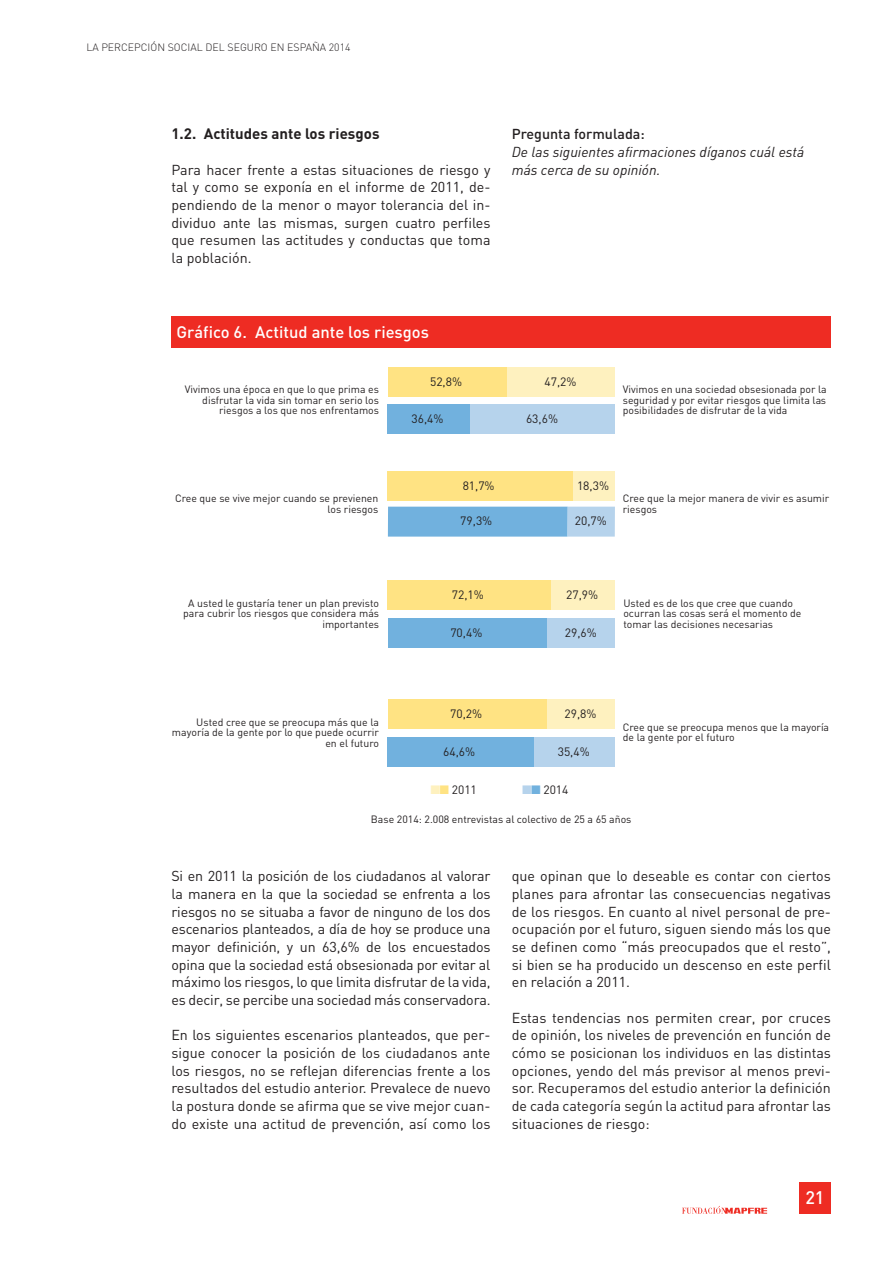
<style>
.page{position:relative;width:896px;height:1266px;background:#fff}
.page>*{position:absolute;margin:0;border:0;box-sizing:border-box;transform-origin:0 0}
.t1{font:500 18px "DI Ng";color:#fff}
.t2{font:500 16.5px "DI Ng";color:#fff}
.t3{font:700 15px "DI Ng";color:#231f20}
.t4{font:14.25px/17.7px "DI Ng";color:#231f20;text-align:justify}
.t5{font:italic 14.25px/17.7px "DI Ng";color:#231f20}
.t6{font:500 14.25px "DI Ng";color:#231f20}
.t7{font:12px "DI Ng";color:#231f20}
.t8{font:10.5px/10.5px "DI Ng";color:#231f20;text-align:right}
.t9{font:300 10.5px "DI Ng";color:#231f20}
.s1{font-family:"Tochobolo";color:#fef1bf}
.s2{font-family:"Tochobolo";color:#ffe383}
.s3{font-family:"Tochobolo";color:#b6d3ec}
.s4{font-family:"Tochobolo";color:#71b1de}
</style>
<div class="page">
<svg style="left:682px;top:1205px;width:85px;height:8px"></svg>
<div style="left:798px;top:1181px;width:32px;height:32px;background:#ee2c23"></div>
<div style="left:171px;top:316px;width:659px;height:32px;background:#ee2c23"></div>
<div style="left:387px;top:367px;width:120px;height:30px;background:#ffe383"></div>
<div style="left:507px;top:367px;width:107px;height:30px;background:#fef1bf"></div>
<div style="left:388px;top:404px;width:82px;height:30px;background:#71b1de"></div>
<div style="left:470px;top:404px;width:144px;height:30px;background:#b6d3ec"></div>
<div style="left:388px;top:506px;width:179px;height:30px;background:#71b1de"></div>
<div style="left:567px;top:506px;width:48px;height:30px;background:#b6d3ec"></div>
<div style="left:387px;top:471px;width:186px;height:30px;background:#ffe383"></div>
<div style="left:573px;top:471px;width:41px;height:30px;background:#fef1bf"></div>
<div style="left:388px;top:618px;width:159px;height:29px;background:#71b1de"></div>
<div style="left:547px;top:618px;width:67px;height:29px;background:#b6d3ec"></div>
<div style="left:387px;top:580px;width:164px;height:30px;background:#ffe383"></div>
<div style="left:551px;top:580px;width:63px;height:30px;background:#fef1bf"></div>
<div style="left:387px;top:737px;width:147px;height:29px;background:#71b1de"></div>
<div style="left:534px;top:737px;width:80px;height:29px;background:#b6d3ec"></div>
<div style="left:388px;top:699px;width:159px;height:30px;background:#ffe383"></div>
<div style="left:547px;top:699px;width:67px;height:30px;background:#fef1bf"></div>
<p class="t9" style="left:86px;top:41px;width:265px">LA PERCEPCIÓN SOCIAL DEL SEGURO EN ESPAÑA 2014</p>
<p class="t3" style="left:171px;top:124px;width:209px">1.2. Actitudes ante los riesgos</p>
<p class="t4" style="left:171px;top:160px;width:320px">Para hacer frente a estas situaciones de riesgo y tal y como se exponía en el informe de 2011, de&shy;pendiendo de la menor o mayor tolerancia del in&shy;dividuo ante las mismas, surgen cuatro perfiles que resumen las actitudes y conductas que toma la población.</p>
<p class="t6" style="left:511px;top:125px;width:134px">Pregunta formulada:</p>
<p class="t5" style="left:511px;top:143px;width:294px">De las siguientes afirmaciones díganos cuál está más cerca de su opinión.</p>
<p class="t2" style="left:176px;top:321px;width:254px">Gráfico 6. Actitud ante los riesgos</p>
<p class="t8" style="left:185px;top:384px;width:196px">Vivimos una época en que lo que prima es disfrutar la vida sin tomar en serio los riesgos a los que nos enfrentamos</p>
<p class="t7" style="left:430px;top:374px;width:33px">52,8%</p>
<p class="t7" style="left:411px;top:411px;width:33px">36,4%</p>
<p class="t7" style="left:544px;top:374px;width:33px">47,2%</p>
<p class="t7" style="left:526px;top:411px;width:33px">63,6%</p>
<p class="t8" style="left:622px;top:384px;width:205px;text-align:justify">Vivimos en una sociedad obsesionada por la seguridad y por evitar riesgos que limita las posibilidades de disfrutar de la vida</p>
<p class="t7" style="left:462px;top:478px;width:33px">81,7%</p>
<p class="t7" style="left:577px;top:478px;width:33px">18,3%</p>
<p class="t8" style="left:175px;top:493px;width:205px">Cree que se vive mejor cuando se previenen los riesgos</p>
<p class="t7" style="left:460px;top:513px;width:33px">79,3%</p>
<p class="t7" style="left:574px;top:513px;width:33px">20,7%</p>
<p class="t8" style="left:622px;top:493px;width:208px;text-align:left">Cree que la mejor manera de vivir es asumir riesgos</p>
<p class="t8" style="left:183px;top:597px;width:197px">A usted le gustaría tener un plan previsto para cubrir los riesgos que considera más importantes</p>
<p class="t7" style="left:452px;top:587px;width:33px">72,1%</p>
<p class="t7" style="left:450px;top:624px;width:33px">70,4%</p>
<p class="t7" style="left:566px;top:587px;width:33px">27,9%</p>
<p class="t7" style="left:564px;top:624px;width:33px">29,6%</p>
<p class="t8" style="left:623px;top:597px;width:180px;text-align:left">Usted es de los que cree que cuando ocurran las cosas será el momento de tomar las decisiones necesarias</p>
<p class="t8" style="left:172px;top:716px;width:208px">Usted cree que se preocupa más que la mayoría de la gente por lo que puede ocurrir en el futuro</p>
<p class="t7" style="left:450px;top:706px;width:33px">70,2%</p>
<p class="t7" style="left:443px;top:743px;width:33px">64,6%</p>
<p class="t7" style="left:564px;top:706px;width:33px">29,8%</p>
<p class="t7" style="left:557px;top:743px;width:33px">35,4%</p>
<p class="t8" style="left:622px;top:721px;width:208px;text-align:left">Cree que se preocupa menos que la mayoría de la gente por el futuro</p>
<p class="t7" style="left:431px;top:782px;width:48px"><span class="s1">N</span><span class="s2">N</span> 2011</p>
<p class="t7" style="left:522px;top:782px;width:48px"><span class="s3">N</span><span class="s4">N</span> 2014</p>
<p class="t8" style="left:371px;top:813px;width:262px">Base 2014: 2.008 entrevistas al colectivo de 25 a 65 años</p>
<p class="t4" style="left:171px;top:866px;width:320px">Si en 2011 la posición de los ciudadanos al valorar la manera en la que la sociedad se enfrenta a los riesgos no se situaba a favor de ninguno de los dos escenarios planteados, a día de hoy se produce una mayor definición, y un 63,6% de los encuestados opina que la sociedad está obsesionada por evitar al máximo los riesgos, lo que limita disfrutar de la vida, es decir, se percibe una sociedad más conservadora.</p>
<p class="t4" style="left:171px;top:1025px;width:320px">En los siguientes escenarios planteados, que per&shy;sigue conocer la posición de los ciudadanos ante los riesgos, no se reflejan diferencias frente a los resultados del estudio anterior. Prevalece de nuevo la postura donde se afirma que se vive mejor cuan&shy;do existe una actitud de prevención, así como los</p>
<p class="t4" style="left:511px;top:866px;width:320px">que opinan que lo deseable es contar con ciertos planes para afrontar las consecuencias negativas de los riesgos. En cuanto al nivel personal de pre&shy;ocupación por el futuro, siguen siendo más los que se definen como “más preocupados que el resto”, si bien se ha producido un descenso en este perfil en relación a 2011.</p>
<p class="t4" style="left:511px;top:1008px;width:320px">Estas tendencias nos permiten crear, por cruces de opinión, los niveles de prevención en función de cómo se posicionan los individuos en las distintas opciones, yendo del más previsor al menos previ&shy;sor. Recuperamos del estudio anterior la definición de cada categoría según la actitud para afrontar las situaciones de riesgo:</p>
<p class="t1" style="left:805px;top:1186px;width:21px">21</p>
</div>
